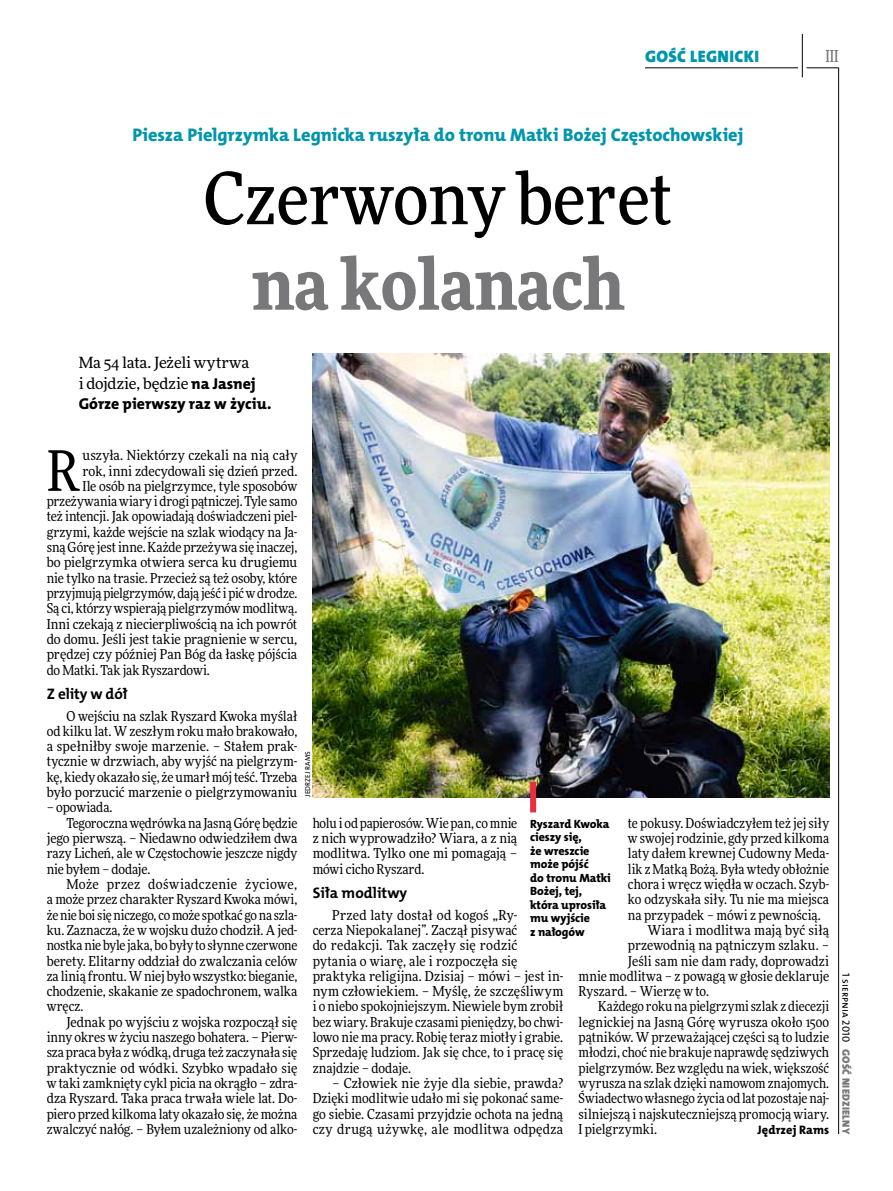
<style>
.page{position:relative;width:893px;height:1191px;background:#fff}
.page>*{position:absolute;margin:0;border:0;box-sizing:border-box;transform-origin:0 0}
.t1{font:500 72px "Freeday Narrow";color:#000}
.t2{font:900 72px "Freeday Narrow";color:#787779}
.t3{font:55.95px "Freeday Narrow News";color:#000}
.t4{font:18.3px "The Mix HP8 Ex Bld";color:#0096aa}
.t5{font:16.65px "The Mix HP9 Blk";letter-spacing:.02em;color:#0096aa}
.t6{font:500 16.5px "Freeday Narrow";color:#787779;scale:.9 1}
.t7{font:15.75px "The Mix HP8 Ex Bld";color:#000}
.t8{font:15.45px/20.4px "Freeday News";letter-spacing:-.01em;color:#000}
.t9{font:15.3px "The Mix HP7 Bld";color:#000}
.t10{font:13.65px/15.3px "Freeday Narrow News";color:#000;text-align:justify}
.t11{font:13.65px "Freeday Narrow News";letter-spacing:.025em;color:#000}
.t12{font:12.3px "The Mix HP8 Ex Bld";letter-spacing:.01em;color:#000}
.t13{font:12px/13.5px "The Mix HP8 Ex Bld";letter-spacing:-.005em;color:#000}
.t14{font:10.5px "The Mix HP9 Blk";letter-spacing:.025em;color:#787779}
.t15{font:10.5px "The Mix HP5 Plain";color:#000}
.t16{font:7.2px "The Mix HP5 Plain";letter-spacing:.015em;color:#000}
.s1{font-family:"The Mix HP8 Ex Bld";font-size:15.75px}
</style>
<div class="page">
<hr style="left:806px;top:68px;width:33px;height:1px;background:#000">
<hr style="left:645px;top:68px;width:153px;height:1px;background:#000">
<hr style="left:838px;top:68px;width:1px;height:1066px;background:#000">
<hr style="left:802px;top:34px;width:1px;height:43px;background:#000">
<img style="left:313px;top:353px;width:516px;height:444px">
<div style="left:530px;top:782px;width:6px;height:30px;background:#e92f3f"></div>
<p class="t5" style="left:645px;top:46px;width:115px">GOŚĆ LEGN ICKI</p>
<h3 class="t4" style="left:132px;top:123px;width:612px">Piesza Pielgrzymka Legnicka ruszyła do tronu Matki Bożej Częstochowskiej</h3>
<h1 class="t1" style="left:204px;top:154px;width:470px">Czerwony beret</h1>
<h1 class="t2" style="left:252px;top:237px;width:374px">na kolanach</h1>
<p class="t6" style="left:825px;top:46px;width:16px">III</p>
<p class="t8" style="left:79px;top:352px;width:179px">Ma 54 lata. Jeżeli wytrwa i dojdzie, będzie <span class="s1">na Jasnej</span></p>
<p class="t7" style="left:79px;top:393px;width:194px">Górze pierwszy raz w życiu.</p>
<h2 class="t3" style="left:47px;top:436px;width:34px">R</h2>
<p class="t10" style="left:83px;top:447px;width:216px">uszyła. Niektórzy czekali na nią cały</p>
<p class="t10" style="left:83px;top:463px;width:216px">rok, inni zdecydowali się dzień przed.</p>
<p class="t10" style="left:83px;top:478px;width:216px">Ile osób na pielgrzymce, tyle sposobów</p>
<p class="t10" style="left:47px;top:493px;width:252px">przeżywania wiary i drogi pątniczej. Tyle samo</p>
<p class="t10" style="left:47px;top:509px;width:252px">też intencji. Jak opowiadają doświadczeni piel-</p>
<p class="t10" style="left:47px;top:524px;width:252px">grzymi, każde wejście na szlak wiodący na Ja-</p>
<p class="t10" style="left:47px;top:539px;width:252px">sną Górę jest inne. Każde przeżywa się inaczej,</p>
<p class="t10" style="left:47px;top:555px;width:252px">bo pielgrzymka otwiera serca ku drugiemu</p>
<p class="t10" style="left:47px;top:570px;width:252px">nie tylko na trasie. Przecież są też osoby, które</p>
<p class="t10" style="left:47px;top:585px;width:252px">przyjmują pielgrzymów, dają jeść i pić w drodze.</p>
<p class="t10" style="left:47px;top:600px;width:252px">Są ci, którzy wspierają pielgrzymów modlitwą.</p>
<p class="t10" style="left:47px;top:616px;width:252px">Inni czekają z niecierpliwością na ich powrót</p>
<p class="t10" style="left:47px;top:631px;width:252px">do domu. Jeśli jest takie pragnienie w sercu,</p>
<p class="t10" style="left:47px;top:646px;width:252px">prędzej czy później Pan Bóg da łaskę pójścia</p>
<p class="t10" style="left:47px;top:662px;width:165px">do Matki. Tak jak Ryszardowi.</p>
<p class="t9" style="left:47px;top:683px;width:83px">Z elity w dół</p>
<p class="t10" style="left:47px;top:708px;width:252px;text-indent:20px">O wejściu na szlak Ryszard Kwoka myślał od kilku lat. W zeszłym roku mało brakowało, a spełniłby swoje marzenie. – Stałem prak&shy;tycznie w drzwiach, aby wyjść na pielgrzym&shy;kę, kiedy okazało się, że umarł mój teść. Trzeba było porzucić marzenie o pielgrzymowaniu</p>
<p class="t10" style="left:47px;top:799px;width:67px">– opowiada.</p>
<p class="t10" style="left:66px;top:815px;width:233px">Tegoroczna wędrówka na Jasną Górę będzie</p>
<p class="t10" style="left:47px;top:830px;width:252px">jego pierwszą. – Niedawno odwiedziłem dwa</p>
<p class="t10" style="left:47px;top:845px;width:252px">razy Licheń, ale w Częstochowie jeszcze nigdy</p>
<p class="t10" style="left:47px;top:861px;width:105px">nie byłem – dodaje.</p>
<p class="t11" style="left:66px;top:875px;width:232px">Może przez doświadczenie życiowe,</p>
<p class="t10" style="left:47px;top:891px;width:252px">a może przez charakter Ryszard Kwoka mówi,</p>
<p class="t10" style="left:47px;top:907px;width:252px">że nie boi się niczego, co może spotkać go na szla-</p>
<p class="t10" style="left:47px;top:922px;width:252px">ku. Zaznacza, że w wojsku dużo chodził. A jed-</p>
<p class="t10" style="left:47px;top:937px;width:252px">nostka nie byle jaka, bo były to słynne czerwone</p>
<p class="t10" style="left:47px;top:953px;width:252px">berety. Elitarny oddział do zwalczania celów</p>
<p class="t10" style="left:47px;top:968px;width:252px">za linią frontu. W niej było wszystko: bieganie,</p>
<p class="t10" style="left:47px;top:983px;width:252px">chodzenie, skakanie ze spadochronem, walka</p>
<p class="t10" style="left:47px;top:998px;width:38px">wręcz.</p>
<p class="t10" style="left:66px;top:1014px;width:232px">Jednak po wyjściu z wojska rozpoczął się</p>
<p class="t10" style="left:47px;top:1029px;width:252px">inny okres w życiu naszego bohatera. – Pierw-</p>
<p class="t10" style="left:47px;top:1044px;width:252px">sza praca była z wódką, druga też zaczynała się</p>
<p class="t10" style="left:47px;top:1060px;width:252px">praktycznie od wódki. Szybko wpadało się</p>
<p class="t10" style="left:47px;top:1075px;width:252px">w taki zamknięty cykl picia na okrągło – zdra-</p>
<p class="t10" style="left:47px;top:1090px;width:252px">dza Ryszard. Taka praca trwała wiele lat. Do-</p>
<p class="t10" style="left:47px;top:1106px;width:252px">piero przed kilkoma laty okazało się, że można</p>
<p class="t10" style="left:47px;top:1121px;width:252px">zwalczyć nałóg. – Byłem uzależniony od alko-</p>
<p class="t16" style="left:303px;top:797px;width:46px;rotate:-90deg">jedrzej rams</p>
<p class="t10" style="left:313px;top:815px;width:206px">holu i od papierosów. Wie pan, co mnie z nich wyprowadziło? Wiara, a z nią modlitwa. Tylko one mi pomagają – mówi cicho Ryszard.</p>
<p class="t9" style="left:313px;top:882px;width:96px">Siła modlitwy</p>
<p class="t10" style="left:313px;top:907px;width:252px;text-align:left;text-indent:20px">Przed laty dostał od kogoś „Ry-<br>cerza Niepokalanej”. Zaczął pisywać<br>do redakcji. Tak zaczęły się rodzić pytania o wiarę, ale i rozpoczęła się praktyka religijna. Dzisiaj – mówi – jest in&shy;nym człowiekiem. – Myślę, że szczęśliwym i o niebo spokojniejszym. Niewiele bym zrobił bez wiary. Brakuje czasami pieniędzy, bo chwi&shy;lowo nie ma pracy. Robię teraz miotły i grabie.<br>Sprzedaję ludziom. Jak się chce, to i pracę się znajdzie – dodaje.</p>
<p class="t10" style="left:313px;top:1075px;width:252px;text-indent:20px">– Człowiek nie żyje dla siebie, prawda?<br>Dzięki modlitwie udało mi się pokonać same&shy;go siebie. Czasami przyjdzie ochota na jedną czy drugą używkę, ale modlitwa odpędza</p>
<p class="t10" style="left:628px;top:815px;width:203px">te pokusy. Doświadczyłem też jej siły</p>
<p class="t10" style="left:628px;top:830px;width:203px">w swojej rodzinie, gdy przed kilkoma</p>
<p class="t10" style="left:628px;top:845px;width:203px">laty dałem krewnej Cudowny Meda-</p>
<p class="t10" style="left:628px;top:861px;width:203px">lik z Matką Bożą. Była wtedy obłożnie</p>
<p class="t10" style="left:628px;top:876px;width:203px">chora i wręcz więdła w oczach. Szyb-</p>
<p class="t10" style="left:628px;top:891px;width:203px">ko odzyskała siły. Tu nie ma miejsca</p>
<p class="t10" style="left:628px;top:907px;width:194px">na przypadek – mówi z pewnością.</p>
<p class="t10" style="left:647px;top:922px;width:183px">Wiara i modlitwa mają być siłą</p>
<p class="t10" style="left:628px;top:937px;width:203px">przewodnią na pątniczym szlaku. –</p>
<p class="t10" style="left:628px;top:953px;width:203px">Jeśli sam nie dam rady, doprowadzi</p>
<p class="t10" style="left:579px;top:968px;width:252px">mnie modlitwa – z powagą w głosie deklaruje</p>
<p class="t10" style="left:579px;top:983px;width:132px">Ryszard. – Wierzę w to.</p>
<p class="t10" style="left:598px;top:998px;width:233px">Każdego roku na pielgrzymi szlak z diecezji</p>
<p class="t10" style="left:579px;top:1014px;width:252px">legnickiej na Jasną Górę wyrusza około 1500</p>
<p class="t10" style="left:579px;top:1029px;width:252px">pątników. W przeważającej części są to ludzie</p>
<p class="t10" style="left:579px;top:1044px;width:252px">młodzi, choć nie brakuje naprawdę sędziwych</p>
<p class="t10" style="left:579px;top:1060px;width:252px">pielgrzymów. Bez względu na wiek, większość</p>
<p class="t10" style="left:579px;top:1075px;width:252px">wyrusza na szlak dzięki namowom znajomych.</p>
<p class="t10" style="left:579px;top:1090px;width:252px">Świadectwo własnego życia od lat pozostaje naj-</p>
<p class="t10" style="left:579px;top:1106px;width:252px">silniejszą i najskuteczniejszą promocją wiary.</p>
<p class="t10" style="left:579px;top:1121px;width:80px">I pielgrzymki.</p>
<p class="t12" style="left:758px;top:1122px;width:73px">Jędrzej Rams</p>
<p class="t13" style="left:530px;top:817px;width:82px">Ryszard Kwoka cieszy się,<br>że wreszcie może pójść<br>do tronu Matki<br>Bożej, tej, która uprosiła mu wyjście<br>z nałogów</p>
<p class="t15" style="left:853px;top:973px;width:71px;rotate:90deg">1 sierpnia 2010</p>
<p class="t14" style="left:853px;top:1049px;width:86px;rotate:90deg">GOŚĆ NIEDZIELNY</p>
</div>
